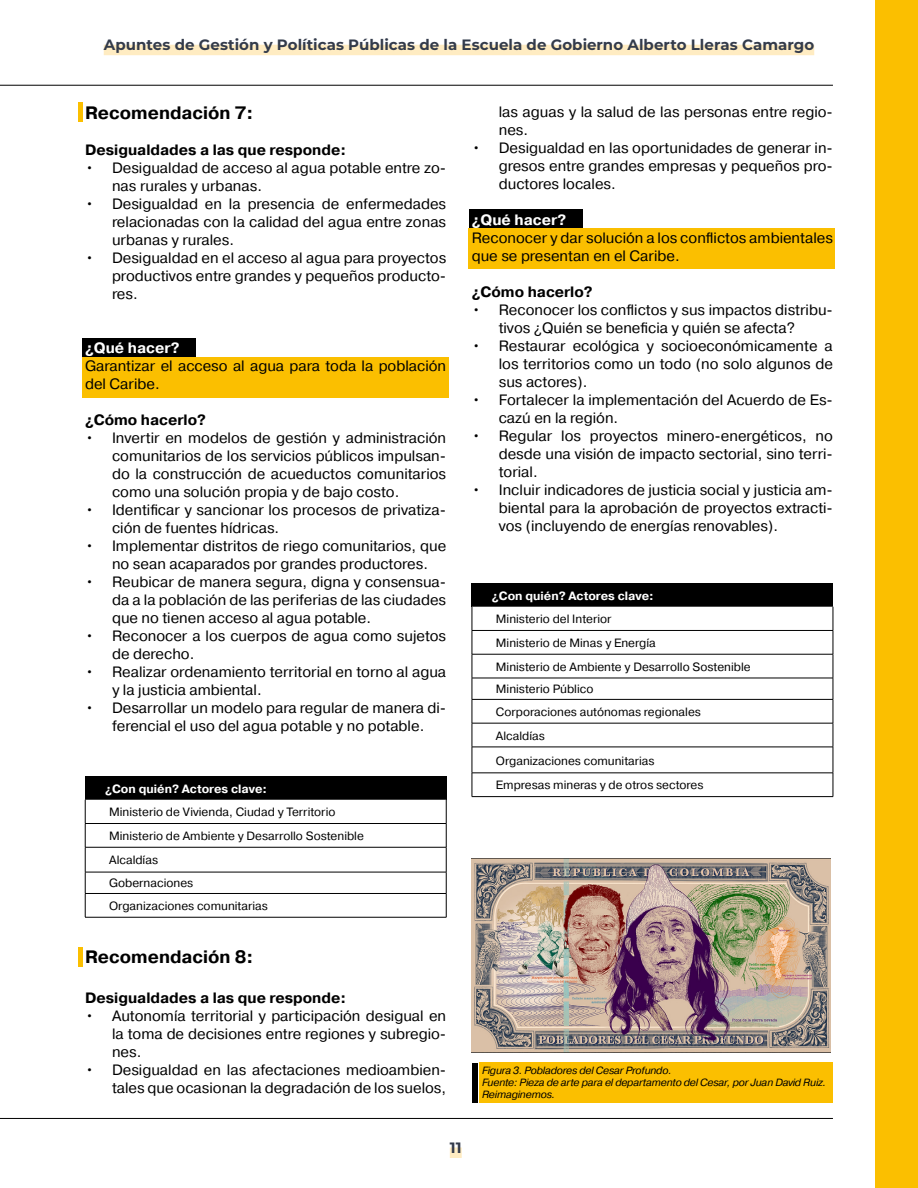
<style>
.page{position:relative;width:918px;height:1188px;background:#fff}
.page>*{position:absolute;margin:0;border:0;box-sizing:border-box;transform-origin:0 0}
.t1{font:700 18px "Pragmatica";color:#000}
.t2{font:15px/18px "Pragmatica";color:#000}
.t3{font:700 15px "Pragmatica";color:#000}
.t4{font:700 15px "Montserrat";letter-spacing:.005em;color:#333b4b}
.t5{font:700 15px "Pragmatica";color:#fff}
.t6{font:12px/24px "Pragmatica";color:#000}
.t7{font:700 12px "Pragmatica";color:#fff}
.t8{font:italic 10.5px/12px "Pragmatica";letter-spacing:-.02em;color:#000}
</style>
<div class="page">
<hr style="left:0;top:1118px;width:833px;height:1px;background:#000">
<div style="left:875px;top:0;width:43px;height:1188px;background:#fbbf00"></div>
<div style="left:450px;top:1147px;width:12px;height:11px;background:#ffecc2"></div>
<div style="left:104px;top:45px;width:710px;height:10px;background:#ffecc2"></div>
<div style="left:469px;top:228px;width:366px;height:41px;background:#fbbf00"></div>
<div style="left:469px;top:209px;width:114px;height:19px;background:#000"></div>
<div style="left:82px;top:357px;width:367px;height:41px;background:#fbbf00"></div>
<div style="left:82px;top:338px;width:114px;height:19px;background:#000"></div>
<hr style="left:0;top:85px;width:833px;height:1px;background:#000">
<img style="left:472px;top:858px;width:358px;height:195px">
<div style="left:85px;top:776px;width:361px;height:24px;background:#000"></div>
<svg style="left:85px;top:800px;width:362px;height:117px"></svg>
<hr style="left:85px;top:917px;width:361px;height:1px;background:#000">
<div style="left:480px;top:1063px;width:353px;height:40px;background:#fbbf00"></div>
<div style="left:472px;top:1063px;width:6px;height:39px;background:#000"></div>
<div style="left:472px;top:583px;width:361px;height:24px;background:#000"></div>
<svg style="left:473px;top:631px;width:360px;height:165px"></svg>
<hr style="left:472px;top:630px;width:361px;height:1px;background:#000">
<hr style="left:472px;top:654px;width:361px;height:1px;background:#000">
<hr style="left:472px;top:678px;width:361px;height:1px;background:#000">
<hr style="left:472px;top:699px;width:361px;height:1px;background:#000">
<hr style="left:472px;top:723px;width:361px;height:1px;background:#000">
<hr style="left:472px;top:747px;width:361px;height:1px;background:#000">
<hr style="left:472px;top:773px;width:361px;height:1px;background:#000">
<svg style="left:472px;top:607px;width:1px;height:189px"></svg>
<svg style="left:833px;top:607px;width:1px;height:189px"></svg>
<hr style="left:472px;top:796px;width:361px;height:1px;background:#000">
<div style="left:78px;top:103px;width:5px;height:19px;background:#fbbf00"></div>
<div style="left:78px;top:947px;width:5px;height:19px;background:#fbbf00"></div>
<p class="t4" style="left:104px;top:34px;width:712px">Apuntes de Gestión y Políticas Públicas de la Escuela de Gobierno Alberto Lleras Camargo</p>
<p class="t1" style="left:85px;top:101px;width:170px">Recomendación 7:</p>
<p class="t3" style="left:85px;top:140px;width:263px">Desigualdades a las que responde:</p>
<p class="t2" style="left:112px;top:159px;width:336px;text-indent:-27px">• Desigualdad de acceso al agua potable entre zo&shy;nas rurales y urbanas.</p>
<p class="t2" style="left:112px;top:195px;width:336px;text-align:justify;text-indent:-27px">• Desigualdad en la presencia de enfermedades relacionadas con la calidad del agua entre zonas urbanas y rurales.</p>
<p class="t2" style="left:112px;top:249px;width:336px;text-align:justify;text-indent:-27px">• Desigualdad en el acceso al agua para proyectos productivos entre grandes y pequeños producto&shy;res.</p>
<p class="t5" style="left:85px;top:338px;width:96px">¿Qué hacer?</p>
<p class="t2" style="left:85px;top:357px;width:363px">Garantizar el acceso al agua para toda la población del Caribe.</p>
<p class="t3" style="left:85px;top:410px;width:122px">¿Cómo hacerlo?</p>
<p class="t2" style="left:112px;top:429px;width:336px;text-align:justify;text-indent:-27px">• Invertir en modelos de gestión y administración comunitarios de los servicios públicos impulsan&shy;do la construcción de acueductos comunitarios como una solución propia y de bajo costo.</p>
<p class="t2" style="left:112px;top:501px;width:336px;text-indent:-27px">• Identificar y sancionar los procesos de privatiza&shy;ción de fuentes hídricas.</p>
<p class="t2" style="left:85px;top:537px;width:363px;text-align:center">• Implementar distritos de riego comunitarios, que no sean acaparados por grandes productores.</p>
<p class="t2" style="left:112px;top:573px;width:336px;text-align:justify;text-indent:-27px">• Reubicar de manera segura, digna y consensua&shy;da a la población de las periferias de las ciudades que no tienen acceso al agua potable.</p>
<p class="t2" style="left:112px;top:627px;width:336px;text-indent:-27px">• Reconocer a los cuerpos de agua como sujetos de derecho.</p>
<p class="t2" style="left:112px;top:663px;width:336px;text-indent:-27px">• Realizar ordenamiento territorial en torno al agua y la justicia ambiental.</p>
<p class="t2" style="left:85px;top:699px;width:363px;text-align:center">• Desarrollar un modelo para regular de manera di&shy;ferencial el uso del agua potable y no potable.</p>
<p class="t7" style="left:105px;top:781px;width:163px">¿Con quién? Actores clave:</p>
<p class="t6" style="left:109px;top:800px;width:256px">Ministerio de Vivienda, Ciudad y Territorio<br>Ministerio de Ambiente y Desarrollo Sostenible<br>Alcaldías</p>
<p class="t6" style="left:109px;top:872px;width:160px;line-height:22.6px">Gobernaciones<br>Organizaciones comunitarias</p>
<p class="t2" style="left:499px;top:103px;width:336px">las aguas y la salud de las personas entre regio&shy;nes.</p>
<p class="t2" style="left:499px;top:139px;width:336px;text-align:justify;text-indent:-27px">• Desigualdad en las oportunidades de generar in&shy;gresos entre grandes empresas y pequeños pro&shy;ductores locales.</p>
<p class="t5" style="left:472px;top:210px;width:96px">¿Qué hacer?</p>
<p class="t2" style="left:472px;top:229px;width:363px">Reconocer y dar solución a los conflictos ambientales que se presentan en el Caribe.</p>
<p class="t3" style="left:472px;top:282px;width:122px">¿Cómo hacerlo?</p>
<p class="t2" style="left:499px;top:301px;width:336px;text-indent:-27px">• Reconocer los conflictos y sus impactos distribu&shy;tivos ¿Quién se beneficia y quién se afecta?</p>
<p class="t2" style="left:499px;top:337px;width:336px;text-align:justify;text-indent:-27px">• Restaurar ecológica y socioeconómicamente a los territorios como un todo (no solo algunos de sus actores).</p>
<p class="t2" style="left:499px;top:391px;width:336px;text-indent:-27px">• Fortalecer la implementación del Acuerdo de Es&shy;cazú en la región.</p>
<p class="t2" style="left:499px;top:427px;width:336px;text-align:justify;text-indent:-27px">• Regular los proyectos minero-energéticos, no desde una visión de impacto sectorial, sino terri&shy;torial.</p>
<p class="t2" style="left:499px;top:481px;width:336px;text-align:justify;text-indent:-27px">• Incluir indicadores de justicia social y justicia am&shy;biental para la aprobación de proyectos extracti&shy;vos (incluyendo de energías renovables).</p>
<p class="t7" style="left:492px;top:588px;width:163px">¿Con quién? Actores clave:</p>
<p class="t6" style="left:496px;top:608px;width:256px">Ministerio del Interior<br>Ministerio de Minas y Energía<br>Ministerio de Ambiente y Desarrollo Sostenible</p>
<p class="t6" style="left:496px;top:678px;width:207px;line-height:22.6px">Ministerio Público<br>Corporaciones autónomas regionales</p>
<p class="t6" style="left:496px;top:723px;width:209px;line-height:24.9px">Alcaldías<br>Organizaciones comunitarias<br>Empresas mineras y de otros sectores</p>
<p class="t1" style="left:85px;top:945px;width:170px">Recomendación 8:</p>
<p class="t3" style="left:85px;top:988px;width:263px">Desigualdades a las que responde:</p>
<p class="t2" style="left:112px;top:1007px;width:336px;text-align:justify;text-indent:-27px">• Autonomía territorial y participación desigual en la toma de decisiones entre regiones y subregio&shy;nes.</p>
<p class="t2" style="left:85px;top:1061px;width:363px;text-align:right">• Desigualdad en las afectaciones medioambien&shy;tales que ocasionan la degradación de los suelos,</p>
<p class="t8" style="left:482px;top:1064px;width:346px">Figura 3. Pobladores del Cesar Profundo.<br>Fuente: Pieza de arte para el departamento del Cesar, por Juan David Ruiz.<br>Reimaginemos.</p>
<p class="t4" style="left:450px;top:1137px;width:13px">11</p>
</div>
